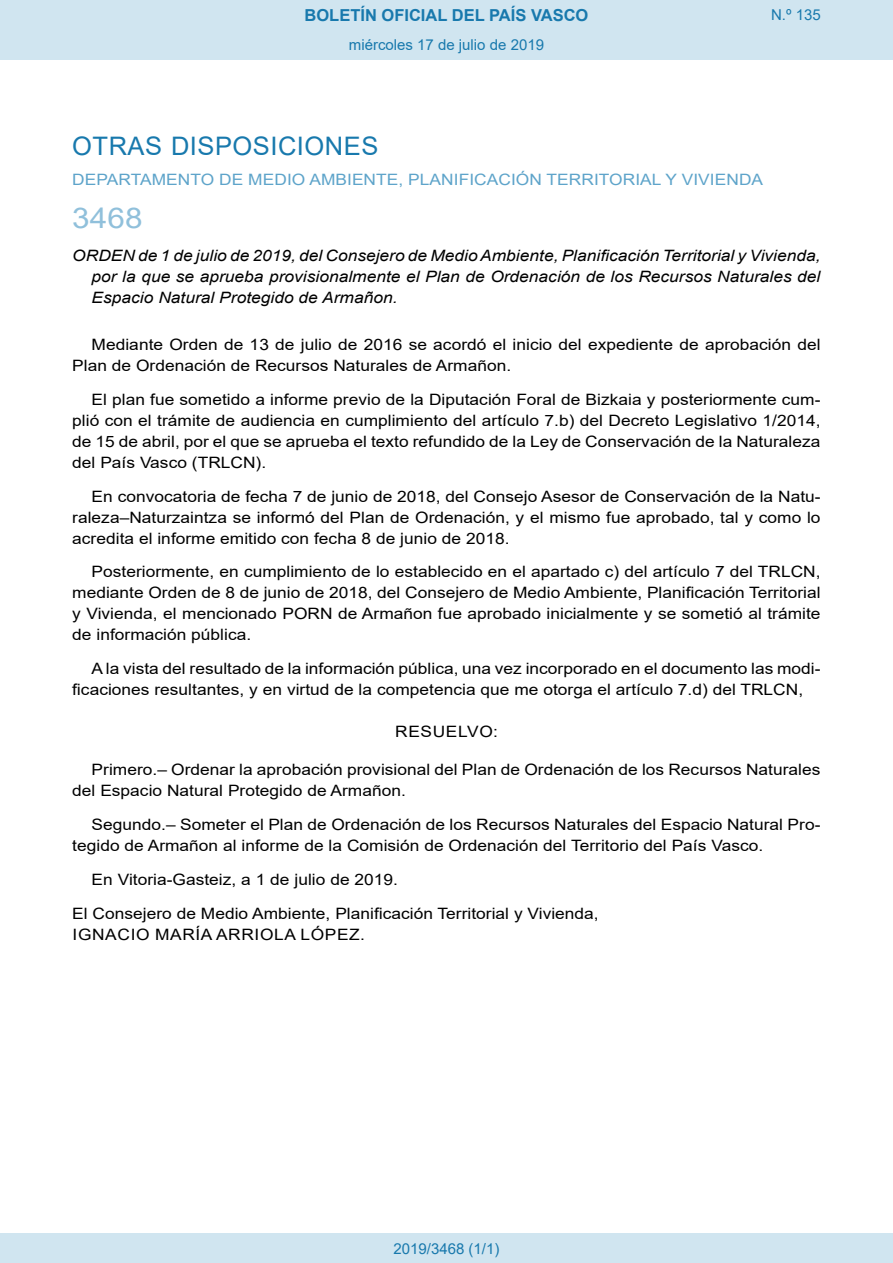
<style>
.page{position:relative;width:893px;height:1263px;background:#fff}
.page>*{position:absolute;margin:0;border:0;box-sizing:border-box;transform-origin:0 0}
.BOPVOrden{font:28.5px "Arial";color:#90c0db;scale:1.11 1}
.BOPVSeccion{font:25.5px "Arial";letter-spacing:.02em;color:#1879ad}
.t1{font:700 16.5px "Arial";color:#1879ad}
.BOPVDetalle{font:15.6px/21px "Arial";color:#000;scale:1.11 1}
.BOPVTitulo{font:italic 15.6px/21px "Arial";color:#000;text-align:justify;scale:1.11 1}
.BOPVOrganismo{font:15.6px "Arial";letter-spacing:.005em;color:#5ea4ca;scale:1.11 1}
.BOPVFirmaPuesto{font:15.6px "Arial";color:#000;scale:1.11 1}
.BOPVFirmaLugFec{font:15.6px "Arial";color:#000;scale:1.11 1}
.BOPVFirmaNombre{font:15.6px "Arial";letter-spacing:.035em;color:#000;scale:1.11 1}
.BOPVClave{font:15.6px "Arial";letter-spacing:.035em;color:#000;scale:1.11 1}
.Paginacion_Centro{font:15px "Arial";color:#1879ad}
</style>
<div class="page">
<div style="left:0;top:0;width:893px;height:60px;background:#d0e5f0"></div>
<div style="left:0;top:1233px;width:893px;height:30px;background:#d0e5f0"></div>
<p class="t1" style="left:305px;top:3px;width:285px">BOLETÍN OFICIAL DEL PAÍS VASCO</p>
<p class="Paginacion_Centro" style="left:349px;top:35px;width:197px">miércoles 17 de julio de 2019</p>
<p class="Paginacion_Centro" style="left:771px;top:5px;width:51px">N.º 135</p>
<p class="BOPVSeccion" style="left:72px;top:128px;width:308px">OTRAS DISPOSICIONES</p>
<p class="BOPVOrganismo" style="left:72px;top:169px;width:624px">DEPARTAMENTO DE MEDIO AMBIENTE, PLANIFICACIÓN TERRITORIAL Y VIVIENDA</p>
<p class="BOPVOrden" style="left:72px;top:198px;width:65px">3468</p>
<p class="BOPVTitulo" style="left:92px;top:246px;width:658px;text-indent:-19px">ORDEN de 1 de julio de 2019, del Consejero de Medio Ambiente, Planificación Territorial y Vivienda, por la que se aprueba provisionalmente el Plan de Ordenación de los Recursos Naturales del Espacio Natural Protegido de Armañon.</p>
<p class="BOPVDetalle" style="left:72px;top:334px;width:676px;text-indent:19px">Mediante Orden de 13 de julio de 2016 se acordó el inicio del expediente de aprobación del<br>Plan de Ordenación de Recursos Naturales de Armañon.</p>
<p class="BOPVDetalle" style="left:72px;top:389px;width:676px;text-align:justify;text-indent:19px">El plan fue sometido a informe previo de la Diputación Foral de Bizkaia y posteriormente cum&shy;plió con el trámite de audiencia en cumplimiento del artículo 7.b) del Decreto Legislativo 1/2014, de 15 de abril, por el que se aprueba el texto refundido de la Ley de Conservación de la Naturaleza del País Vasco (TRLCN).</p>
<p class="BOPVDetalle" style="left:72px;top:485px;width:676px;text-align:justify;text-indent:19px">En convocatoria de fecha 7 de junio de 2018, del Consejo Asesor de Conservación de la Natu&shy;raleza–Naturzaintza se informó del Plan de Ordenación, y el mismo fue aprobado, tal y como lo acredita el informe emitido con fecha 8 de junio de 2018.</p>
<p class="BOPVDetalle" style="left:72px;top:561px;width:676px;text-align:justify;text-indent:19px">Posteriormente, en cumplimiento de lo establecido en el apartado c) del artículo 7 del TRLCN, mediante Orden de 8 de junio de 2018, del Consejero de Medio Ambiente, Planificación Territorial y Vivienda, el mencionado PORN de Armañon fue aprobado inicialmente y se sometió al trámite de información pública.</p>
<p class="BOPVDetalle" style="left:72px;top:658px;width:676px;text-indent:19px">A la vista del resultado de la información pública, una vez incorporado en el documento las modi&shy;ficaciones resultantes, y en virtud de la competencia que me otorga el artículo 7.d) del TRLCN,</p>
<p class="BOPVClave" style="left:395px;top:721px;width:94px">RESUELVO:</p>
<p class="BOPVDetalle" style="left:72px;top:759px;width:675px;text-indent:19px">Primero.– Ordenar la aprobación provisional del Plan de Ordenación de los Recursos Naturales del Espacio Natural Protegido de Armañon.</p>
<p class="BOPVDetalle" style="left:72px;top:814px;width:676px;text-indent:19px">Segundo.– Someter el Plan de Ordenación de los Recursos Naturales del Espacio Natural Pro&shy;tegido de Armañon al informe de la Comisión de Ordenación del Territorio del País Vasco.</p>
<p class="BOPVFirmaLugFec" style="left:92px;top:869px;width:277px">En Vitoria-Gasteiz, a 1 de julio de 2019.</p>
<p class="BOPVFirmaPuesto" style="left:72px;top:902px;width:476px">El Consejero de Medio Ambiente, Planificación Territorial y Vivienda,</p>
<p class="BOPVFirmaNombre" style="left:73px;top:923px;width:265px">IGNACIO MARÍA ARRIOLA LÓPEZ.</p>
<p class="Paginacion_Centro" style="left:393px;top:1238px;width:107px">2019/3468 (1/1)</p>
</div>
